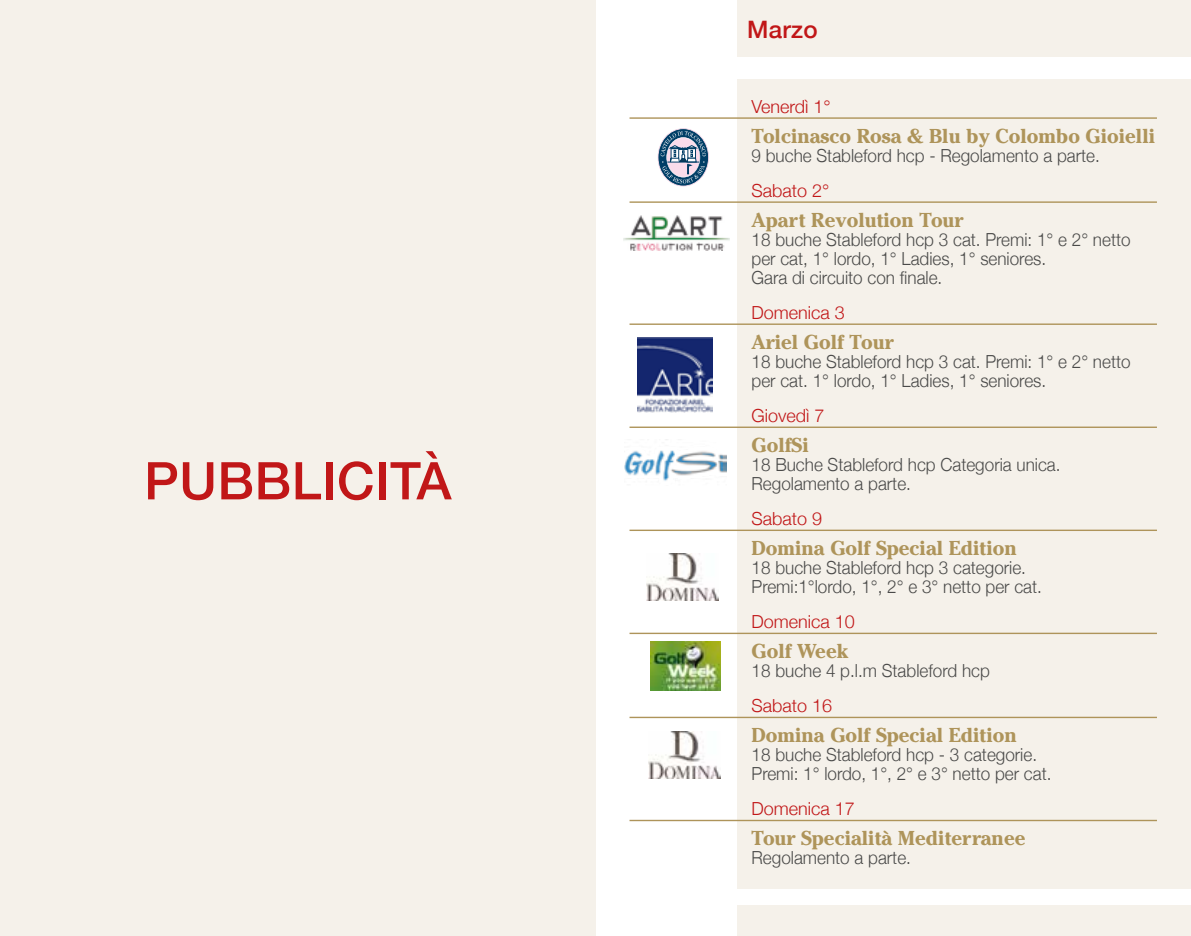
<style>
.page{position:relative;width:1191px;height:936px;background:#fff}
.page>*{position:absolute;margin:0;border:0;box-sizing:border-box;transform-origin:0 0}
.t1{font:500 52px "Helvetica Neue";letter-spacing:.01em;color:#c11718}
.t2{font:500 24px "Helvetica Neue";letter-spacing:.01em;color:#c11718}
.t3{font:700 20px "Cheltenham";color:#ae945a}
.t4{font:300 18px/19px "Helvetica Neue";color:#4a4a49;scale:.95 1}
.t5{font:300 18px "Helvetica Neue";color:#c11718}
</style>
<div class="page">
<div style="left:737px;top:905px;width:454px;height:30px;background:#f5f1ea"></div>
<div style="left:737px;top:0;width:454px;height:57px;background:#f5f1ea"></div>
<div style="left:0;top:0;width:595px;height:935px;background:#f5f1ea"></div>
<div style="left:737px;top:79px;width:454px;height:810px;background:#f5f1ea"></div>
<hr style="left:629px;top:117px;width:528px;height:2px;background:#ae945a">
<hr style="left:629px;top:201px;width:528px;height:2px;background:#ae945a">
<hr style="left:629px;top:323px;width:528px;height:2px;background:#ae945a">
<hr style="left:629px;top:426px;width:528px;height:2px;background:#ae945a">
<hr style="left:629px;top:529px;width:528px;height:2px;background:#ae945a">
<hr style="left:629px;top:632px;width:528px;height:2px;background:#ae945a">
<hr style="left:629px;top:716px;width:528px;height:2px;background:#ae945a">
<hr style="left:629px;top:819px;width:528px;height:2px;background:#ae945a">
<img style="left:624px;top:215px;width:105px;height:35px">
<svg style="left:657px;top:128px;width:52px;height:103px"></svg>
<img style="left:650px;top:641px;width:70px;height:49px">
<img style="left:646px;top:553px;width:72px;height:47px">
<img style="left:649px;top:731px;width:72px;height:47px">
<img style="left:625px;top:439px;width:101px;height:42px">
<img style="left:638px;top:337px;width:75px;height:75px">
<h1 class="t1" style="left:144px;top:439px;width:309px">PUBBLICITÀ</h1>
<h2 class="t2" style="left:747px;top:10px;width:72px">Marzo</h2>
<p class="t5" style="left:751px;top:92px;width:81px">Venerdì 1°</p>
<p class="t3" style="left:751px;top:124px;width:405px">Tolcinasco Rosa &amp; Blu by Colombo Gioielli</p>
<p class="t4" style="left:751px;top:145px;width:368px">9 buche Stableford hcp - Regolamento a parte.</p>
<p class="t5" style="left:751px;top:176px;width:79px">Sabato 2°</p>
<p class="t3" style="left:751px;top:208px;width:213px">Apart Revolution Tour</p>
<p class="t4" style="left:751px;top:229px;width:400px">18 buche Stableford hcp 3 cat. Premi: 1° e 2° netto per cat, 1° lordo, 1° Ladies, 1° seniores.<br>Gara di circuito con finale.</p>
<p class="t5" style="left:751px;top:298px;width:95px">Domenica 3</p>
<p class="t3" style="left:751px;top:330px;width:143px">Ariel Golf Tour</p>
<p class="t4" style="left:751px;top:351px;width:400px">18 buche Stableford hcp 3 cat. Premi: 1° e 2° netto per cat. 1° lordo, 1° Ladies, 1° seniores.</p>
<p class="t5" style="left:751px;top:401px;width:75px">Giovedì 7</p>
<p class="t3" style="left:751px;top:433px;width:59px">GolfSi</p>
<p class="t4" style="left:751px;top:454px;width:327px">18 Buche Stableford hcp Categoria unica.<br>Regolamento a parte.</p>
<p class="t5" style="left:751px;top:504px;width:72px">Sabato 9</p>
<p class="t3" style="left:751px;top:536px;width:267px">Domina Golf Special Edition</p>
<p class="t4" style="left:751px;top:557px;width:307px">18 buche Stableford hcp 3 categorie.<br>Premi:1°lordo, 1°, 2° e 3° netto per cat.</p>
<p class="t5" style="left:751px;top:607px;width:105px">Domenica 10</p>
<p class="t3" style="left:751px;top:639px;width:98px">Golf Week</p>
<p class="t4" style="left:751px;top:660px;width:252px">18 buche 4 p.l.m Stableford hcp</p>
<p class="t5" style="left:751px;top:691px;width:82px">Sabato 16</p>
<p class="t3" style="left:751px;top:723px;width:267px">Domina Golf Special Edition</p>
<p class="t4" style="left:751px;top:744px;width:317px">18 buche Stableford hcp - 3 categorie.<br>Premi: 1° lordo, 1°, 2° e 3° netto per cat.</p>
<p class="t5" style="left:751px;top:794px;width:105px">Domenica 17</p>
<p class="t3" style="left:751px;top:826px;width:275px">Tour Specialità Mediterranee</p>
<p class="t4" style="left:751px;top:847px;width:169px">Regolamento a parte.</p>
</div>
